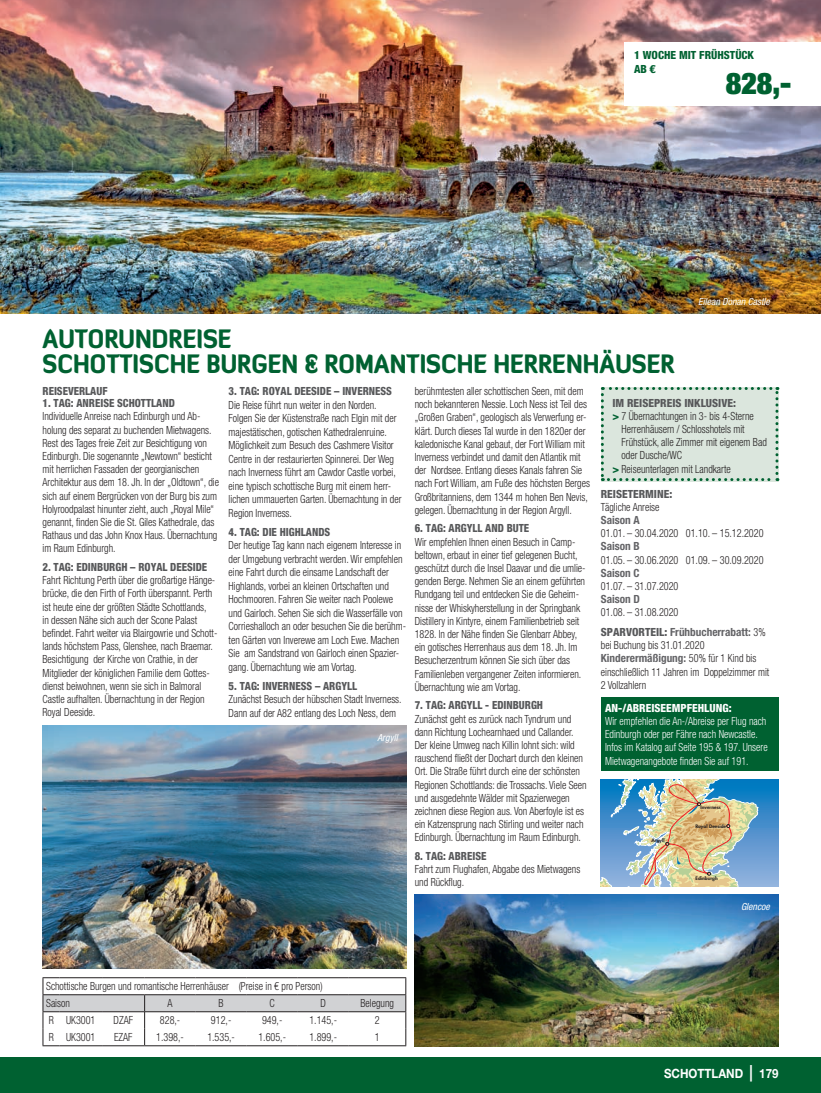
<style>
.page{position:relative;width:821px;height:1093px;background:#fff}
.page>*{position:absolute;margin:0;border:0;box-sizing:border-box;transform-origin:0 0}
.t1{font:900 condensed 30px "Helvetica Neue LT Std";color:#006131}
.t2{font:900 25.5px/25.5px "Diavlo";color:#006131;scale:.86 1}
.t3{font:700 12.75px "Helvetica Neue LT Std";color:#fff;scale:.9 1}
.t4{font:300 condensed 11.25px/13.2px "Helvetica Neue LT Std";color:#231f20;scale:.9 1}
.t5{font:300 condensed 11.25px/13.2px "Helvetica Neue LT Std";color:#fff;scale:.9 1}
.t6{font:800 condensed 11.25px "Helvetica Neue LT Std";color:#57585a}
.t7{font:800 condensed 11.25px/13.5px "Helvetica Neue LT Std";color:#006131}
.t8{font:800 condensed 11.25px "Helvetica Neue LT Std";color:#57585a;scale:.95 1}
.t9{font:italic condensed 9.75px "Helvetica Neue LT Std";color:#fff}
.t10{font:800 4.65px "Futura LT Pro";color:#231f20;scale:1.08 1}
.s1{font-weight:800;color:#57585a}
.s2{font-weight:800;color:#006131}
.s3{font-weight:700;color:#636366}
.s4{font-weight:800}
.s5{font-size:16.5px}
</style>
<div class="page">
<img style="left:0;top:0;width:821px;height:314px">
<div style="left:624px;top:43px;width:197px;height:63px;background:#fff"></div>
<div style="left:0;top:1057px;width:821px;height:36px;background:#006131"></div>
<div style="left:601px;top:779px;width:177px;height:107px;background:linear-gradient(to bottom,#0075be,#9cb2dd)"></div>
<svg style="left:601px;top:779px;width:157px;height:107px;background:#a0b4b2"></svg>
<img style="left:415px;top:895px;width:363px;height:151px">
<svg style="left:43px;top:977px;width:363px;height:69px"></svg>
<hr style="left:60px;top:1045px;width:42px;height:1px;background:#231f20">
<hr style="left:145px;top:1045px;width:51px;height:1px;background:#231f20">
<hr style="left:196px;top:1045px;width:51px;height:1px;background:#231f20">
<hr style="left:247px;top:1045px;width:51px;height:1px;background:#231f20">
<hr style="left:298px;top:1045px;width:51px;height:1px;background:#231f20">
<div style="left:601px;top:387px;width:177px;height:94px;background:#dbe6dd"></div>
<img style="left:43px;top:726px;width:363px;height:242px">
<div style="left:601px;top:697px;width:177px;height:74px;background:#006131"></div>
<p class="t7" style="left:634px;top:48px;width:122px">1 WOCHE MIT FRÜHSTÜCK<br>AB €</p>
<p class="t1" style="left:725px;top:64px;width:67px">828,-</p>
<p class="t9" style="left:698px;top:296px;width:73px">Eilean Donan Castle</p>
<p class="t2" style="left:43px;top:325px;width:736px">AUTORUNDREISE<br>SCHOTTISCHE BURGEN &amp; ROMANTISCHE HERRENHÄUSER</p>
<p class="t8" style="left:43px;top:384px;width:70px">REISEVERLAUF</p>
<p class="t4" style="left:43px;top:396px;width:198px"><span class="s1">1. TAG: ANREISE SCHOTTLAND<br></span>Individuelle Anreise nach Edinburgh und Ab&shy;holung des separat zu buchenden Mietwagens.<br>Rest des Tages freie Zeit zur Besichtigung von Edinburgh. Die sogenannte „Newtown“ besticht mit herrlichen Fassaden der georgianischen Architektur aus dem 18. Jh. In der „Oldtown“, die sich auf einem Bergrücken von der Burg bis zum Holy rood palast hinunter zieht, auch „Royal Mile“ genannt, finden Sie die St. Giles Kathedrale, das Rathaus und das John Knox Haus. Übernachtung im Raum Edinburgh.</p>
<p class="t4" style="left:43px;top:560px;width:196px"><span class="s1">2. TAG: EDINBURGH – ROYAL DEESIDE </span>Fahrt Richtung Perth über die großartige Hänge&shy;brücke, die den Firth of Forth überspannt. Perth ist heute eine der größten Städte Schottlands,<br>in dessen Nähe sich auch der Scone Palast befindet. Fahrt weiter via Blairgowrie und Schott&shy;lands höchstem Pass, Glenshee, nach Braemar.<br>Besichtigung der Kirche von Crathie, in der Mitglieder der königlichen Familie dem Gottes&shy;dienst beiwohnen, wenn sie sich in Balmoral Castle aufhalten. Übernachtung in der Region Royal Deeside.</p>
<p class="t4" style="left:415px;top:384px;width:196px">berühmtesten aller schottischen Seen, mit dem noch bekannteren Nessie. Loch Ness ist Teil des „Großen Graben“, geologisch als Verwerfung er&shy;klärt. Durch dieses Tal wurde in den 1820er der kaledonische Kanal gebaut, der Fort William mit Inverness verbindet und damit den Atlantik mit der Nordsee. Entlang dieses Kanals fahren Sie nach Fort William, am Fuße des höchsten Berges Großbritanniens, dem 1344 m hohen Ben Nevis, gelegen. Übernachtung in der Region Argyll.</p>
<p class="t4" style="left:415px;top:522px;width:191px"><span class="s1">6. TAG: ARGYLL AND BUTE<br></span>Wir empfehlen Ihnen einen Besuch in Camp&shy;beltown, erbaut in einer tief gelegenen Bucht, geschützt durch die Insel Daavar und die umlie&shy;genden Berge. Nehmen Sie an einem geführten Rundgang teil und entdecken Sie die Geheim&shy;nisse der Whiskyherstellung in der Springbank Distillery in Kintyre, einem Familienbetrieb seit 1828. In der Nähe finden Sie Glenbarr Abbey, ein gotisches Herrenhaus aus dem 18. Jh. Im Besucherzentrum können Sie sich über das Familienleben vergangener Zeiten informieren.<br>Übernachtung wie am Vortag.</p>
<p class="t4" style="left:415px;top:699px;width:193px"><span class="s1">7. TAG: ARGYLL - EDINBURGH<br></span>Zunächst geht es zurück nach Tyndrum und dann Richtung Lochearnhaed und Callander.<br>Der kleine Umweg nach Killin lohnt sich: wild rauschend fließt der Dochart durch den kleinen Ort. Die Straße führt durch eine der schönsten Regionen Schottlands: die Trossachs. Viele Seen und ausgedehnte Wälder mit Spazierwegen zeichnen diese Region aus. Von Aberfoyle ist es ein Katzensprung nach Stirling und weiter nach Edinburgh. Übernachtung im Raum Edinburgh.</p>
<p class="t4" style="left:415px;top:849px;width:185px"><span class="s1">8. TAG: ABREISE<br></span>Fahrt zum Flughafen, Abgabe des Mietwagens und Rückflug.</p>
<p class="t4" style="left:229px;top:384px;width:193px"><span class="s1">3. TAG: ROYAL DEESIDE – INVERNESS </span>Die Reise führt nun weiter in den Norden.<br>Folgen Sie der Küstenstraße nach Elgin mit der majestätischen, gotischen Kathedralenruine.<br>Möglichkeit zum Besuch des Cashmere Visitor Centre in der restaurierten Spinnerei. Der Weg nach Inverness führt am Cawdor Castle vorbei, eine typisch schottische Burg mit einem herr&shy;lichen ummauerten Garten. Übernachtung in der Region Inverness.</p>
<p class="t4" style="left:229px;top:525px;width:199px"><span class="s1">4. TAG: DIE HIGHLANDS<br></span>Der heutige Tag kann nach eigenem Interesse in der Umgebung verbracht werden. Wir empfehlen eine Fahrt durch die einsame Landschaft der Highlands, vorbei an kleinen Ortschaften und Hochmooren. Fahren Sie weiter nach Poolewe und Gairloch. Sehen Sie sich die Wasserfälle von Corrieshalloch an oder besuchen Sie die berühm&shy;ten Gärten von Inverewe am Loch Ewe. Machen Sie am Sandstrand von Gairloch einen Spazier&shy;gang. Übernachtung wie am Vortag.</p>
<p class="t4" style="left:229px;top:679px;width:194px"><span class="s1">5. TAG: INVERNESS – ARGYLL<br></span>Zunächst Besuch der hübschen Stadt Inverness.<br>Dann auf der A82 entlang des Loch Ness, dem</p>
<p class="t6" style="left:612px;top:395px;width:125px">IM REISEPREIS INKLUSIVE:</p>
<p class="t4" style="left:612px;top:409px;width:159px"><span class="s2">&gt;</span> 7 Übernachtungen in 3- bis 4-Sterne</p>
<p class="t4" style="left:621px;top:422px;width:138px">Herrenhäusern / Schlosshotels mit</p>
<p class="t4" style="left:621px;top:435px;width:163px">Frühstück, alle Zimmer mit eigenem Bad</p>
<p class="t4" style="left:621px;top:449px;width:69px">oder Dusche/WC</p>
<p class="t4" style="left:612px;top:462px;width:133px"><span class="s2">&gt;</span> Reiseunterlagen mit Landkarte</p>
<p class="t4" style="left:601px;top:487px;width:182px"><span class="s1">REISETERMINE:<br></span>Tägliche Anreise<br><span class="s3">Saison A<br></span>01.01. – 30.04.2020 01.10. – 15.12.2020<br><span class="s3">Saison B<br></span>01.05. – 30.06.2020 01.09. – 30.09.2020<br><span class="s3">Saison C<br></span>01.07. – 31.07.2020<br><span class="s3">Saison D<br></span>01.08. – 31.08.2020</p>
<p class="t4" style="left:601px;top:625px;width:189px"><span class="s1">SPARVORTEIL:</span> <span class="s3">Frühbucherrabatt:</span> 3% bei Buchung bis 31.01.2020<br><span class="s3">Kinderermäßigung:</span> 50% für 1 Kind bis einschließlich 11 Jahren im Doppelzimmer mit<br>2 Vollzahlern</p>
<p class="t5" style="left:605px;top:701px;width:182px"><span class="s4">AN-/ABREISEEMPFEHLUNG:<br></span>Wir empfehlen die An-/Abreise per Flug nach Edinburgh oder per Fähre nach Newcastle.<br>Infos im Katalog auf Seite 195 &amp; 197. Unsere Mietwagenangebote finden Sie auf 191.</p>
<p class="t9" style="left:377px;top:732px;width:22px">Argyll</p>
<p class="t10" style="left:700px;top:804px;width:20px">Inverness</p>
<p class="t10" style="left:695px;top:823px;width:30px">Royal Deeside</p>
<p class="t10" style="left:651px;top:836px;width:14px">Argyll</p>
<p class="t10" style="left:695px;top:874px;width:22px">Edinburgh</p>
<p class="t4" style="left:46px;top:978px;width:309px;line-height:17px">Schottische Burgen und romantische Herrenhäuser (Preise in € pro Person)<br>Saison</p>
<p class="t4" style="left:168px;top:996px;width:7px">A</p>
<p class="t4" style="left:219px;top:996px;width:7px">B</p>
<p class="t4" style="left:269px;top:996px;width:7px">C</p>
<p class="t4" style="left:320px;top:996px;width:8px">D</p>
<p class="t4" style="left:360px;top:996px;width:39px">Belegung</p>
<p class="t4" style="left:49px;top:1013px;width:53px">R UK3001</p>
<p class="t4" style="left:114px;top:1013px;width:23px">DZAF</p>
<p class="t4" style="left:160px;top:1013px;width:24px">828,-</p>
<p class="t4" style="left:211px;top:1013px;width:24px">912,-</p>
<p class="t4" style="left:262px;top:1013px;width:24px">949,-</p>
<p class="t4" style="left:309px;top:1013px;width:32px">1.145,-</p>
<p class="t4" style="left:375px;top:1013px;width:7px">2</p>
<p class="t4" style="left:49px;top:1030px;width:53px">R UK3001</p>
<p class="t4" style="left:114px;top:1030px;width:22px">EZAF</p>
<p class="t4" style="left:156px;top:1030px;width:32px">1.398,-</p>
<p class="t4" style="left:207px;top:1030px;width:32px">1.535,-</p>
<p class="t4" style="left:258px;top:1030px;width:32px">1.605,-</p>
<p class="t4" style="left:309px;top:1030px;width:32px">1.899,-</p>
<p class="t4" style="left:375px;top:1030px;width:7px">1</p>
<p class="t9" style="left:741px;top:901px;width:30px">Glencoe</p>
<p class="t3" style="left:664px;top:1065px;width:128px">SCHOTTLAND <span class="s5">|</span> 179</p>
</div>
